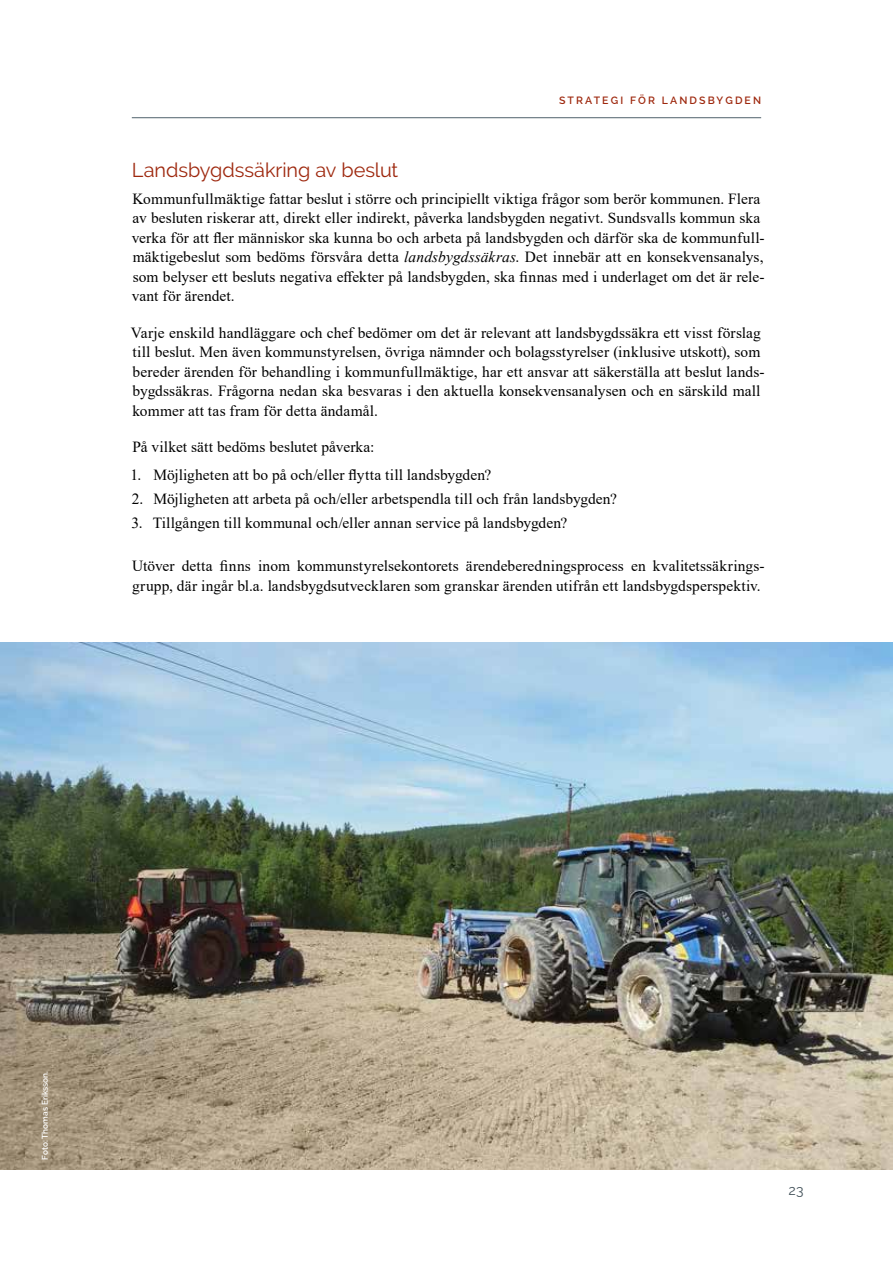
<style>
.page{position:relative;width:893px;height:1263px;background:#fff}
.page>*{position:absolute;margin:0;border:0;box-sizing:border-box;transform-origin:0 0}
.t1{font:19.95px "Raleway";letter-spacing:-.005em;color:#9e280e}
.t2{font:15.45px/19.5px "Times New Roman";letter-spacing:.005em;color:#000}
.t3{font:13.95px "Raleway";color:#43525a}
.t4{font:600 10.5px "Raleway";letter-spacing:.2em;color:#9e280e}
.t5{font:600 8.25px "Raleway";color:#fff}
.s1{font-style:italic}
</style>
<div class="page">
<hr style="left:132px;top:117px;width:629px;height:1px;background:#63737c">
<img style="left:0;top:642px;width:893px;height:527px">
<p class="t4" style="left:559px;top:94px;width:204px">STRATEGI FÖR LANDSBYGDEN</p>
<p class="t1" style="left:132px;top:158px;width:268px">Landsbygdssäkring av beslut</p>
<p class="t2" style="left:132px;top:188px;width:634px">Kommunfullmäktige fattar beslut i större och principiellt viktiga frågor som berör kommunen. Flera av besluten riskerar att, direkt eller indirekt, påverka landsbygden negativt. Sundsvalls kommun ska verka för att fler människor ska kunna bo och arbeta på landsbygden och därför ska de kommunfull&shy;mäktigebeslut som bedöms försvåra detta <span class="s1">landsbygdssäkras</span>. Det innebär att en konsekvensanalys, som belyser ett besluts negativa effekter på landsbygden, ska finnas med i underlaget om det är rele&shy;vant för ärendet.</p>
<p class="t2" style="left:131px;top:322px;width:635px">Varje enskild handläggare och chef bedömer om det är relevant att landsbygdssäkra ett visst förslag till beslut. Men även kommunstyrelsen, övriga nämnder och bolagsstyrelser (inklusive utskott), som bereder ärenden för behandling i kommunfullmäktige, har ett ansvar att säkerställa att beslut lands&shy;bygdssäkras. Frågorna nedan ska besvaras i den aktuella konsekvensanalysen och en särskild mall kommer att tas fram för detta ändamål.</p>
<p class="t2" style="left:132px;top:437px;width:244px">På vilket sätt bedöms beslutet påverka:</p>
<p class="t2" style="left:131px;top:465px;width:362px">1. Möjligheten att bo på och/eller flytta till landsbygden?</p>
<p class="t2" style="left:132px;top:489px;width:487px">2. Möjligheten att arbeta på och/eller arbetspendla till och från landsbygden?</p>
<p class="t2" style="left:132px;top:512px;width:437px">3. Tillgången till kommunal och/eller annan service på landsbygden?</p>
<p class="t2" style="left:132px;top:556px;width:634px">Utöver detta finns inom kommunstyrelsekontorets ärendeberedningsprocess en kvalitetssäkrings&shy;grupp, där ingår bl.a. landsbygdsutvecklaren som granskar ärenden utifrån ett landsbygdsperspektiv.</p>
<p class="t5" style="left:40px;top:1160px;width:90px;rotate:-90deg">Foto: Thomas Eriksson.</p>
<p class="t3" style="left:788px;top:1182px;width:17px">23</p>
</div>
